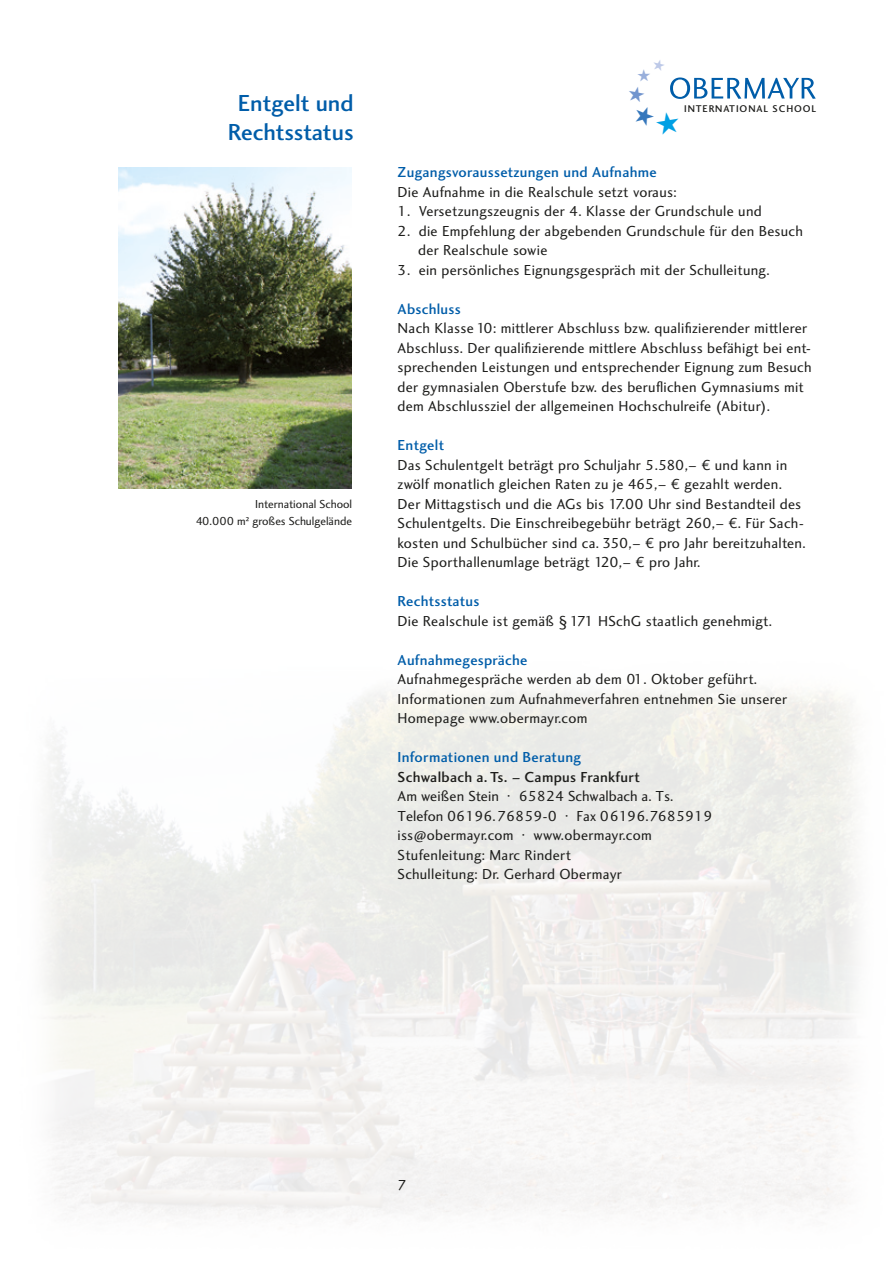
<style>
.page{position:relative;width:893px;height:1263px;background:#fff}
.page>*{position:absolute;margin:0;border:0;box-sizing:border-box;transform-origin:0 0}
.t1{font:500 24px/28.5px "Charlotte Sans";color:#005da9;text-align:center}
.t2{font:15px/19.5px "Charlotte Sans";letter-spacing:.02em;color:#1d1d1b}
.t3{font:500 15px "Charlotte Sans";letter-spacing:.02em;color:#005da9}
.t4{font:500 15px "Charlotte Sans";letter-spacing:.02em;color:#1d1d1b}
.t5{font:12px/16.5px "Charlotte Sans";color:#1d1d1b;text-align:right}
.t6{font:500 10.05px "Charlotte Sans";letter-spacing:.09em;color:#1d1d1b}
</style>
<div class="page">
<img style="left:118px;top:168px;width:234px;height:321px">
<svg style="left:670px;top:77px;width:146px;height:22px"></svg>
<h1 class="t1" style="left:228px;top:89px;width:127px">Entgelt und<br>Rechtsstatus</h1>
<p class="t5" style="left:196px;top:496px;width:158px">International School<br>40.000 m² großes Schulgelände</p>
<p class="t6" style="left:684px;top:103px;width:134px">INTERNATIONAL SCHOOL</p>
<p class="t3" style="left:398px;top:164px;width:261px">Zugangsvoraussetzungen und Aufnahme</p>
<p class="t2" style="left:398px;top:182px;width:281px">Die Aufnahme in die Realschule setzt voraus:</p>
<p class="t2" style="left:398px;top:202px;width:366px">1. Versetzungszeugnis der 4. Klasse der Grundschule und</p>
<p class="t2" style="left:418px;top:221px;width:386px;text-indent:-20px">2. die Empfehlung der abgebenden Grundschule für den Besuch der Realschule sowie</p>
<p class="t2" style="left:398px;top:260px;width:373px">3. ein persönliches Eignungsgespräch mit der Schulleitung.</p>
<p class="t3" style="left:398px;top:300px;width:65px">Abschluss</p>
<p class="t2" style="left:398px;top:319px;width:416px">Nach Klasse 10: mittlerer Abschluss bzw. qualifizierender mittlerer Abschluss. Der qualifizierende mittlere Abschluss befähigt bei ent&shy;sprechenden Leistungen und entsprechender Eignung zum Besuch der gymnasialen Oberstufe bzw. des beruflichen Gymnasiums mit dem Abschlussziel der allgemeinen Hochschulreife (Abitur).</p>
<p class="t3" style="left:398px;top:437px;width:48px">Entgelt</p>
<p class="t2" style="left:398px;top:455px;width:410px">Das Schulentgelt beträgt pro Schuljahr 5.580,– € und kann in zwölf monatlich gleichen Raten zu je 465,– € gezahlt werden.<br>Der Mittagstisch und die AGs bis 17.00 Uhr sind Bestandteil des Schulentgelts. Die Einschreibegebühr beträgt 260,– €. Für Sach&shy;kosten und Schulbücher sind ca. 350,– € pro Jahr bereitzuhalten.<br>Die Sporthallenumlage beträgt 120,– € pro Jahr.</p>
<p class="t3" style="left:398px;top:593px;width:83px">Rechtsstatus</p>
<p class="t2" style="left:398px;top:611px;width:376px">Die Realschule ist gemäß § 171 HSchG staatlich genehmigt.</p>
<p class="t3" style="left:398px;top:651px;width:131px">Aufnahmegespräche</p>
<p class="t2" style="left:398px;top:670px;width:391px">Aufnahmegespräche werden ab dem 01. Oktober geführt.<br>Informationen zum Aufnahmeverfahren entnehmen Sie unserer<br>Homepage www.obermayr.com</p>
<p class="t3" style="left:398px;top:749px;width:185px">Informationen und Beratung</p>
<p class="t4" style="left:398px;top:768px;width:244px">Schwalbach a. Ts. – Campus Frankfurt</p>
<p class="t2" style="left:398px;top:787px;width:316px">Am weißen Stein · 65824 Schwalbach a. Ts.<br>Telefon 06196.76859-0 · Fax 06196.7685919 iss@obermayr.com · www.obermayr.com Stufenleitung: Marc Rindert<br>Schulleitung: Dr. Gerhard Obermayr</p>
<p class="t2" style="left:398px;top:1175px;width:11px">7</p>
</div>
